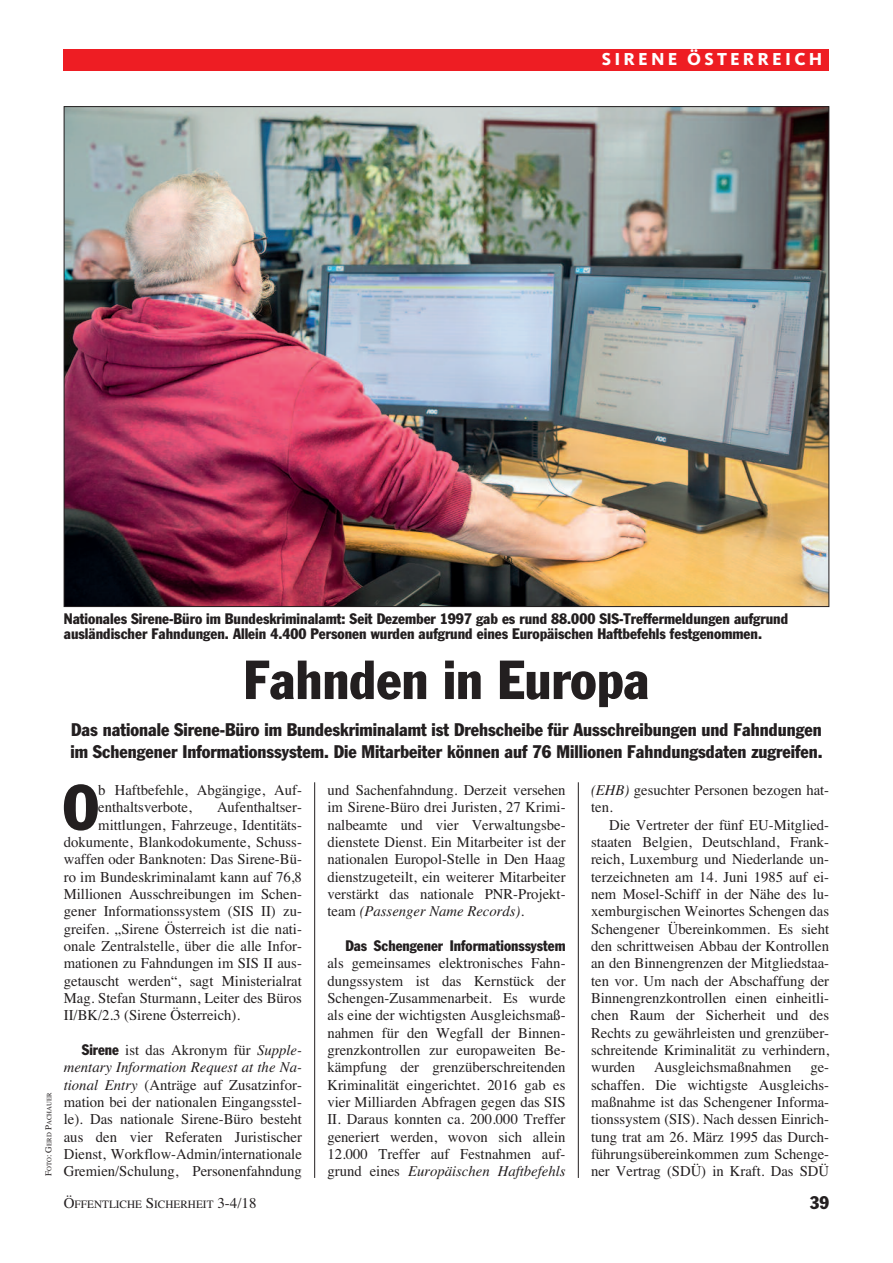
<style>
.page{position:relative;width:893px;height:1263px;background:#fff}
.page>*{position:absolute;margin:0;border:0;box-sizing:border-box;transform-origin:0 0}
.t1{font:condensed 62.7px "Franklin Gothic";color:#231f20}
.t2{font:condensed 54px "Franklin Gothic";color:#231f20}
.t3{font:condensed 18px/21.6px "Franklin Gothic";color:#231f20}
.t4{font:800 18px "Kievit";letter-spacing:.175em;color:#fff}
.t5{font:15px/17.4px "Times";color:#231f20;text-align:justify}
.t6{font:condensed 15px/15.8px "Franklin Gothic";color:#231f20}
.t7{font:11.25px "Times";color:#231f20}
.t8{font:6.75px "Times";color:#231f20}
.s1{font-size:9px}
.s2{font-family:"Franklin Gothic";font-stretch:condensed}
.s3{font-style:italic}
.s4{font-size:15px}
</style>
<div class="page">
<hr style="left:314px;top:782px;width:1px;height:396px;background:#231f20">
<div style="left:64px;top:49px;width:765px;height:21px;background:#ee1d23"></div>
<hr style="left:578px;top:782px;width:1px;height:396px;background:#231f20">
<img style="left:66px;top:108px;width:761px;height:497px">
<p class="t4" style="left:602px;top:53px;width:222px">SIRENE ÖSTERREICH</p>
<p class="t8" style="left:45px;top:1176px;width:85px;rotate:-90deg"><span class="s1">F</span>OTO<span class="s1">: G</span>ERD <span class="s1">P</span>ACHAUER</p>
<p class="t6" style="left:64px;top:611px;width:726px">Nationales Sirene-Büro im Bundeskriminalamt: Seit Dezember 1997 gab es rund 88.000 SIS-Treffermeldungen aufgrund ausländischer Fahndungen. Allein 4.400 Personen wurden aufgrund eines Europäischen Haftbefehls festgenommen.</p>
<h2 class="t2" style="left:244px;top:661px;width:407px">Fahnden in Europa</h2>
<p class="t3" style="left:70px;top:720px;width:754px">Das nationale Sirene-Büro im Bundeskriminalamt ist Drehscheibe für Ausschreibungen und Fahndungen im Schengener Informationssystem. Die Mitarbeiter können auf 76 Millionen Fahndungsdaten zugreifen.</p>
<h1 class="t1" style="left:63px;top:785px;width:37px">O</h1>
<p class="t5" style="left:98px;top:781px;width:205px">b Haftbefehle, Abgängige, Auf&shy;enthaltsverbote,</p>
<p class="t5" style="left:217px;top:798px;width:86px">Aufenthaltser-</p>
<p class="t5" style="left:98px;top:816px;width:205px">mittlungen, Fahrzeuge, Identitäts-</p>
<p class="t5" style="left:64px;top:833px;width:240px">dokumente, Blankodokumente, Schuss-</p>
<p class="t5" style="left:64px;top:850px;width:240px">waffen oder Banknoten: Das Sirene-Bü-</p>
<p class="t5" style="left:64px;top:868px;width:240px">ro im Bundeskriminalamt kann auf 76,8</p>
<p class="t5" style="left:64px;top:885px;width:240px">Millionen Ausschreibungen im Schen-</p>
<p class="t5" style="left:64px;top:902px;width:240px">gener Informationssystem (SIS II) zu-</p>
<p class="t5" style="left:64px;top:920px;width:240px">greifen. „Sirene Österreich ist die nati-</p>
<p class="t5" style="left:64px;top:937px;width:240px">onale Zentralstelle, über die alle Infor-</p>
<p class="t5" style="left:64px;top:954px;width:240px">mationen zu Fahndungen im SIS II aus-</p>
<p class="t5" style="left:64px;top:972px;width:240px">getauscht werden“, sagt Ministerialrat</p>
<p class="t5" style="left:64px;top:989px;width:240px">Mag. Stefan Sturmann, Leiter des Büros</p>
<p class="t5" style="left:64px;top:1006px;width:178px">II/BK/2.3 (Sirene Österreich).</p>
<p class="t5" style="left:64px;top:1041px;width:240px;text-indent:18px"><span class="s2">Sirene</span> ist das Akronym für <span class="s3">Supple&shy;mentary Information Request at the Na&shy;tional Entry</span> (Anträge auf Zusatzinfor&shy;mation bei der nationalen Eingangsstel&shy;le). Das nationale Sirene-Büro besteht aus den vier Referaten Juristischer Dienst, Workflow-Admin/internationale Gremien/Schulung, Personenfahndung</p>
<p class="t5" style="left:327px;top:781px;width:240px">und Sachenfahndung. Derzeit versehen im Sirene-Büro drei Juristen, 27 Krimi&shy;nalbeamte und vier Verwaltungsbe&shy;dienstete Dienst. Ein Mitarbeiter ist der nationalen Europol-Stelle in Den Haag dienstzugeteilt, ein weiterer Mitarbeiter verstärkt das nationale PNR-Projekt&shy;team <span class="s3">(Passenger Name Records).</span></p>
<p class="t6" style="left:345px;top:939px;width:222px">Das Schengener Informationssystem</p>
<p class="t5" style="left:327px;top:954px;width:240px">als gemeinsames elektronisches Fahn&shy;dungssystem ist das Kernstück der Schengen-Zusammenarbeit. Es wurde als eine der wichtigsten Ausgleichsmaß&shy;nahmen für den Wegfall der Binnen&shy;grenzkontrollen zur europaweiten Be&shy;kämpfung der grenzüberschreitenden Kriminalität eingerichtet. 2016 gab es vier Milliarden Abfragen gegen das SIS II. Daraus konnten ca. 200.000 Treffer generiert werden, wovon sich allein 12.000 Treffer auf Festnahmen auf&shy;grund eines <span class="s3">Europäischen Haftbefehls</span></p>
<p class="t5" style="left:591px;top:781px;width:240px"><span class="s3">(EHB)</span> gesuchter Personen bezogen hat&shy;ten.</p>
<p class="t5" style="left:591px;top:816px;width:240px;text-indent:18px">Die Vertreter der fünf EU-Mitglied&shy;staaten Belgien, Deutschland, Frank&shy;reich, Luxemburg und Niederlande un&shy;terzeichneten am 14. Juni 1985 auf ei&shy;nem Mosel-Schiff in der Nähe des lu&shy;xemburgischen Weinortes Schengen das Schengener Übereinkommen. Es sieht den schrittweisen Abbau der Kontrollen an den Binnengrenzen der Mitgliedstaa&shy;ten vor. Um nach der Abschaffung der Binnengrenzkontrollen einen einheitli&shy;chen Raum der Sicherheit und des Rechts zu gewährleisten und grenzüber&shy;schreitende Kriminalität zu verhindern, wurden</p>
<p class="t5" style="left:654px;top:1058px;width:139px">Ausgleichsmaßnahmen</p>
<p class="t5" style="left:591px;top:1058px;width:240px;text-indent:219px">ge&shy;schaffen. Die wichtigste Ausgleichs&shy;maßnahme ist das Schengener Informa&shy;tionssystem (SIS). Nach dessen Einrich&shy;tung trat am 26. März 1995 das Durch&shy;führungsübereinkommen zum Schenge&shy;ner Vertrag (SDÜ) in Kraft. Das SDÜ</p>
<p class="t7" style="left:64px;top:1198px;width:194px"><span class="s4">Ö</span>FFENTLICHE <span class="s4">S</span>ICHERHEIT <span class="s4">3-4/18</span></p>
<p class="t3" style="left:810px;top:1193px;width:21px">39</p>
</div>
